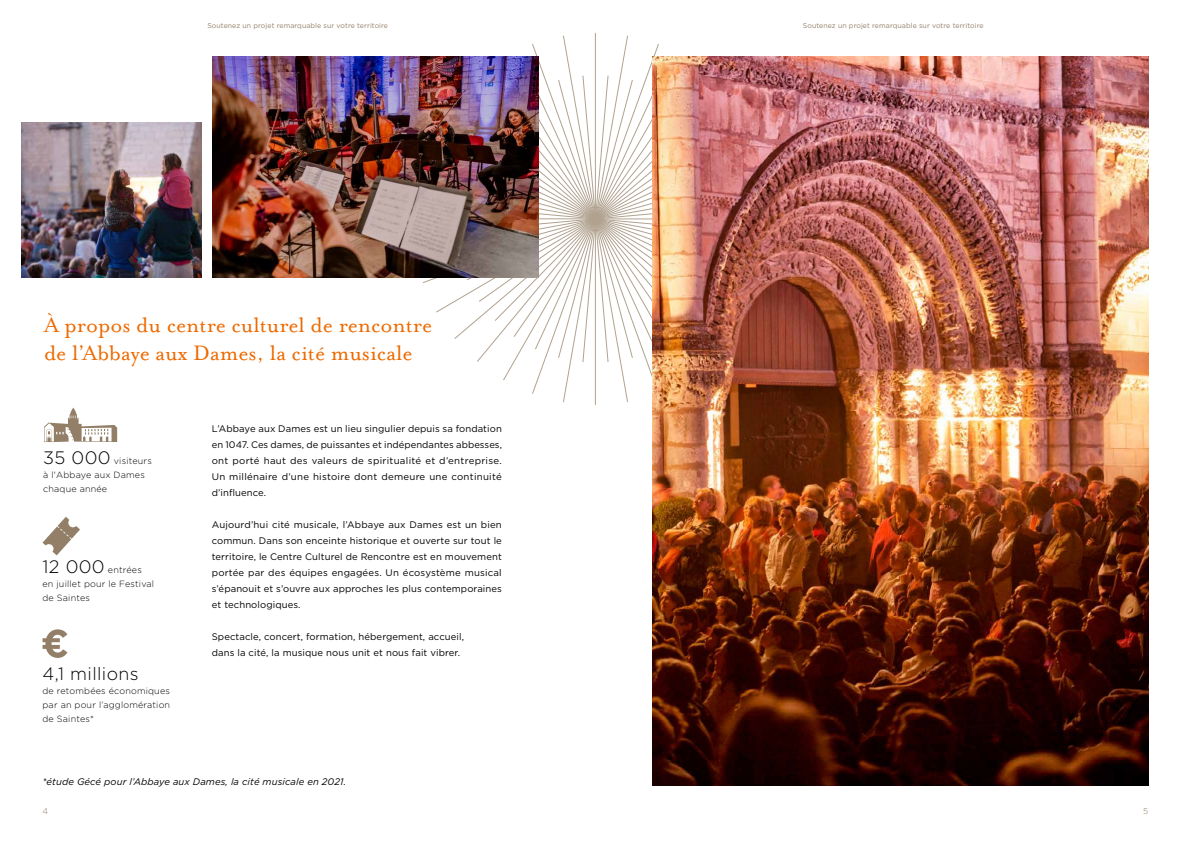
<style>
.page{position:relative;width:1191px;height:842px;background:#fff}
.page>*{position:absolute;margin:0;border:0;box-sizing:border-box;transform-origin:0 0}
.t1{font:24px/28px "Mrs Eaves Roman";color:#ed6a00}
.t2{font:300 17.8px "Gotham";letter-spacing:.02em;color:#000}
.t3{font:9.5px/16px "Gotham";letter-spacing:.01em;color:#000;text-align:justify}
.t4{font:italic 9.5px "Gotham";letter-spacing:.01em;color:#000}
.t5{font:300 9px/14px "Gotham";letter-spacing:.02em;color:#000}
.t6{font:300 8.5px "Gotham";color:#937f67}
.t7{font:7px "Gotham";letter-spacing:.01em;color:#937f67}
.s1{font-size:18px}
</style>
<div class="page">
<hr style="left:595px;top:33px;width:1px;height:372px;background:#b1a28f">
<svg style="left:411px;top:35px;width:248px;height:368px"></svg>
<img style="left:21px;top:122px;width:180px;height:155px">
<img style="left:212px;top:57px;width:327px;height:220px">
<svg style="left:44px;top:408px;width:73px;height:34px"></svg>
<svg style="left:43px;top:629px;width:24px;height:29px"></svg>
<svg style="left:43px;top:517px;width:37px;height:38px"></svg>
<img style="left:652px;top:56px;width:496px;height:730px">
<p class="t7" style="left:207px;top:21px;width:182px">Soutenez un projet remarquable sur votre territoire</p>
<p class="t7" style="left:803px;top:21px;width:182px">Soutenez un projet remarquable sur votre territoire</p>
<h1 class="t1" style="left:44px;top:311px;width:390px">À propos du centre culturel de rencontre de l’Abbaye aux Dames, la cité musicale</h1>
<p class="t5" style="left:43px;top:454px;width:110px"><span class="s1">35 000</span> visiteurs à l'Abbaye aux Dames chaque année</p>
<p class="t5" style="left:43px;top:562px;width:113px"><span class="s1">12 000</span> entrées en juillet pour le Festival de Saintes</p>
<h2 class="t2" style="left:43px;top:662px;width:98px">4,1 millions</h2>
<p class="t5" style="left:43px;top:684px;width:129px;text-align:justify">de retombées économiques par an pour l’agglomération de Saintes*</p>
<p class="t3" style="left:212px;top:421px;width:292px">L’Abbaye aux Dames est un lieu singulier depuis sa fondation en 1047. Ces dames, de puissantes et indépendantes abbesses, ont porté haut des valeurs de spiritualité et d’entreprise.<br>Un millénaire d’une histoire dont demeure une continuité d’influence.</p>
<p class="t3" style="left:212px;top:517px;width:292px">Aujourd’hui cité musicale, l’Abbaye aux Dames est un bien commun. Dans son enceinte historique et ouverte sur tout le territoire, le Centre Culturel de Rencontre est en mouvement portée par des équipes engagées. Un écosystème musical s’épanouit et s’ouvre aux approches les plus contemporaines et technologiques.</p>
<p class="t3" style="left:212px;top:629px;width:254px">Spectacle, concert, formation, hébergement, accueil, dans la cité, la musique nous unit et nous fait vibrer.</p>
<p class="t4" style="left:43px;top:776px;width:305px">*étude Gécé pour l’Abbaye aux Dames, la cité musicale en 2021.</p>
<p class="t6" style="left:43px;top:805px;width:7px">4</p>
<p class="t6" style="left:1143px;top:805px;width:7px">5</p>
</div>
